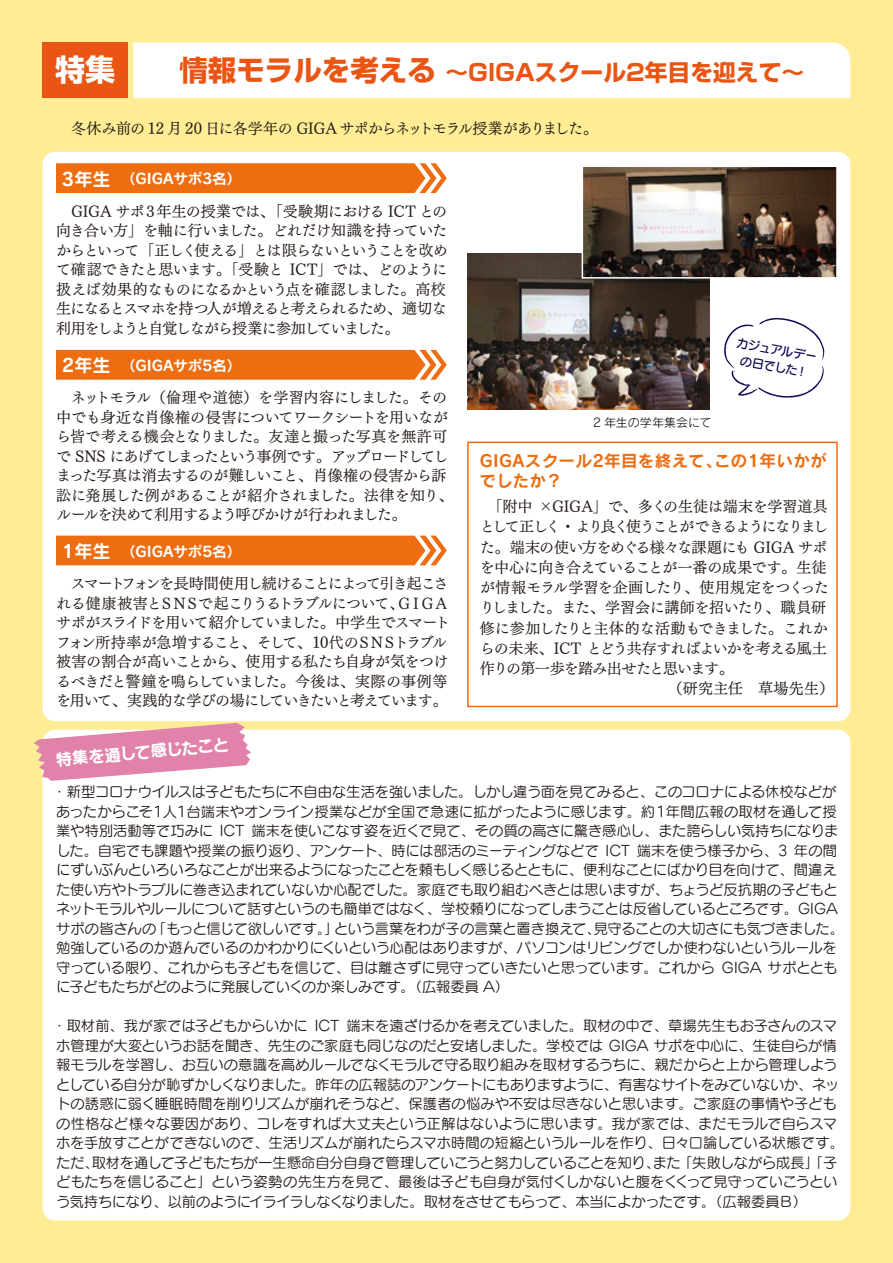
<style>
.page{position:relative;width:893px;height:1263px;background:#ffed95}
.page>*{position:absolute;margin:0;border:0;box-sizing:border-box;transform-origin:0 0}
.t1{font:700 30px "Shin Go Pro";color:#fff}
.t2{font:700 22.8px "Shin Go Pro";color:#ea5514}
.t3{font:16.5px/20.1px "Rodin Pro B";letter-spacing:.025em;color:#ed6d10}
.t4{font:16.5px "Seurat Pro B";color:#fff}
.t5{font:15px/19.5px "UD Mincho Pr 6 N M";letter-spacing:-.05em;color:#221815}
.t6{font:15px/19.5px "UD Mincho Pr 6 N M";letter-spacing:-.07em;color:#221815}
.t7{font:15px "UD Mincho Pr 6 N M";letter-spacing:-.005em;color:#221815}
.t8{font:15px "UD Mincho Pr 6 N M";letter-spacing:-.135em;color:#221815}
.t9{font:15px "UD Mincho Pr 6 N M";letter-spacing:-.03em;color:#221815}
.t10{font:15px "UD Mincho Pr 6 N M";letter-spacing:-.025em;color:#221815}
.t11{font:15px "UD Mincho Pr 6 N M";letter-spacing:.02em;color:#221815}
.t12{font:14.4px "Rodin Pro B";color:#fff}
.t13{font:14.25px/19.5px "Seurat Pro M";letter-spacing:-.015em;color:#221815}
.t14{font:12px/16.5px "Seurat Pro DB";color:#100c57;text-align:center}
.t15{font:12px "Rodin Pro M";letter-spacing:-.005em;color:#221815}
.s1{font-size:28.5px}
.s2{font-size:18px}
</style>
<div class="page">
<div style="left:43px;top:152px;width:807px;height:569px;background:#fff;border-radius:13px"></div>
<div style="left:43px;top:730px;width:807px;height:490px;background:#fff;border-radius:13px"></div>
<div style="left:43px;top:43px;width:85px;height:55px;background:#ea5514"></div>
<div style="left:133px;top:43px;width:717px;height:55px;background:#fff"></div>
<svg style="left:56px;top:350px;width:391px;height:30px;background:#ed741b"></svg>
<div style="left:56px;top:536px;width:391px;height:29px;background:#ed6d10"></div>
<div style="left:467px;top:442px;width:371px;height:265px;border:2px solid #ed6d10"></div>
<img style="left:468px;top:254px;width:242px;height:156px">
<img style="left:585px;top:169px;width:250px;height:107px">
<div style="left:582px;top:166px;width:256px;height:113px;border:2px solid #fff"></div>
<svg style="left:724px;top:318px;width:101px;height:80px"></svg>
<svg style="left:56px;top:163px;width:391px;height:30px;background:#ed741b"></svg>
<svg style="left:34px;top:723px;width:217px;height:58px"></svg>
<h1 class="t1" style="left:55px;top:46px;width:61px">特集</h1>
<h2 class="t2" style="left:179px;top:54px;width:626px"><span class="s1">情報モラルを考える</span> ～GIGAスクール2年目を迎えて～</h2>
<p class="t5" style="left:56px;top:117px;width:543px">　冬休み前の 12 月 20 日に各学年の GIGA サポからネットモラル授業がありました。</p>
<p class="t12" style="left:62px;top:169px;width:181px"><span class="s2">3年生　</span>（GIGAサポ3名）</p>
<p class="t5" style="left:56px;top:200px;width:393px;text-indent:15px">GIGA サポ３年生の授業では、「受験期における ICT との向き合い方」を軸に行いました。どれだけ知識を持っていたからといって「正しく使える」とは限らないということを改めて確認できたと思います。「受験と ICT」では、どのように扱えば効果的なものになるかという点を確認しました。高校生になるとスマホを持つ人が増えると考えられるため、適切な利用をしようと自覚しながら授業に参加していました。</p>
<p class="t12" style="left:62px;top:356px;width:181px"><span class="s2">2年生　</span>（GIGAサポ5名）</p>
<p class="t5" style="left:56px;top:387px;width:399px">　ネットモラル（倫理や道徳）を学習内容にしました。その中でも身近な肖像権の侵害についてワークシートを用いながら皆で考える機会となりました。友達と撮った写真を無許可で SNS にあげてしまったという事例です。アップロードしてしまった写真は消去するのが難しいこと、肖像権の侵害から訴訟に発展した例があることが紹介されました。法律を知り、ルールを決めて利用するよう呼びかけが行われました。</p>
<p class="t12" style="left:62px;top:542px;width:181px"><span class="s2">1年生　</span>（GIGAサポ5名）</p>
<p class="t6" style="left:56px;top:573px;width:396px;text-indent:15px">スマートフォンを長時間使用し続けることによって引き起こされる健康被害とＳＮＳで起こりうるトラブルについて、ＧＩＧＡサポがスライドを用いて紹介していました。中学生でスマートフォン所持率が急増すること、そして、10代のＳＮＳトラブル被害の割合が高いことから、使用する私たち自身が気をつけるべきだと警鐘を鳴らしていました。今後は、実際の事例等を用いて、実践的な学びの場にしていきたいと考えています。</p>
<p class="t4" style="left:55px;top:748px;width:176px;rotate:-5deg">特集を通して感じたこと</p>
<p class="t15" style="left:593px;top:414px;width:121px">2 年生の学年集会にて</p>
<p class="t14" style="left:738px;top:334px;width:83px;rotate:10deg">カジュアルデーの日でした！</p>
<p class="t3" style="left:480px;top:450px;width:348px">GIGAスクール2年目を終えて、この1年いかがでしたか？</p>
<p class="t7" style="left:487px;top:493px;width:342px">「附中 ×GIGA」で、多くの生徒は端末を学習道具</p>
<p class="t8" style="left:480px;top:514px;width:350px">として正しく・より良く使うことができるようになりまし</p>
<p class="t5" style="left:480px;top:536px;width:349px">た。端末の使い方をめぐる様々な課題にも GIGA サポ</p>
<p class="t5" style="left:480px;top:556px;width:348px">を中心に向き合えていることが一番の成果です。生徒</p>
<p class="t7" style="left:480px;top:574px;width:350px">が情報モラル学習を企画したり、使用規定をつくった</p>
<p class="t9" style="left:480px;top:595px;width:348px">りしました。また、学習会に講師を招いたり、職員研</p>
<p class="t10" style="left:480px;top:615px;width:349px">修に参加したりと主体的な活動もできました。これか</p>
<p class="t5" style="left:480px;top:637px;width:349px">らの未来、ICT とどう共存すればよいかを考える風土</p>
<p class="t5" style="left:480px;top:658px;width:256px">作りの第一歩を踏み出せたと思います。</p>
<p class="t11" style="left:668px;top:676px;width:168px">（研究主任　草場先生）</p>
<p class="t13" style="left:52px;top:782px;width:793px">・新型コロナウイルスは子どもたちに不自由な生活を強いました。しかし違う面を見てみると、このコロナによる休校などがあったからこそ１人１台端末やオンライン授業などが全国で急速に拡がったように感じます。約１年間広報の取材を通して授業や特別活動等で巧みに ICT 端末を使いこなす姿を近くで見て、その質の高さに驚き感心し、また誇らしい気持ちになりました。自宅でも課題や授業の振り返り、アンケート、時には部活のミーティングなどで ICT 端末を使う様子から、3 年の間にずいぶんといろいろなことが出来るようになったことを頼もしく感じるとともに、便利なことにばかり目を向けて、間違えた使い方やトラブルに巻き込まれていないか心配でした。家庭でも取り組むべきとは思いますが、ちょうど反抗期の子どもとネットモラルやルールについて話すというのも簡単ではなく、学校頼りになってしまうことは反省しているところです。GIGAサポの皆さんの「もっと信じて欲しいです。」という言葉をわが子の言葉と置き換えて、見守ることの大切さにも気づきました。勉強しているのか遊んでいるのかわかりにくいという心配はありますが、パソコンはリビングでしか使わないというルールを守っている限り、これからも子どもを信じて、目は離さずに見守っていきたいと思っています。これから GIGA サポとともに子どもたちがどのように発展していくのか楽しみです。（広報委員 A）</p>
<p class="t13" style="left:52px;top:1016px;width:793px">・取材前、我が家では子どもからいかに ICT 端末を遠ざけるかを考えていました。取材の中で、草場先生もお子さんのスマホ管理が大変というお話を聞き、先生のご家庭も同じなのだと安堵しました。学校では GIGA サポを中心に、生徒自らが情報モラルを学習し、お互いの意識を高めルールでなくモラルで守る取り組みを取材するうちに、親だからと上から管理しようとしている自分が恥ずかしくなりました。昨年の広報誌のアンケートにもありますように、有害なサイトをみていないか、ネットの誘惑に弱く睡眠時間を削りリズムが崩れそうなど、保護者の悩みや不安は尽きないと思います。ご家庭の事情や子どもの性格など様々な要因があり、コレをすれば大丈夫という正解はないように思います。我が家では、まだモラルで自らスマホを手放すことができないので、生活リズムが崩れたらスマホ時間の短縮というルールを作り、日々口論している状態です。ただ、取材を通して子どもたちが一生懸命自分自身で管理していこうと努力していることを知り、また「失敗しながら成長」「子どもたちを信じること」という姿勢の先生方を見て、最後は子ども自身が気付くしかないと腹をくくって見守っていこうという気持ちになり、以前のようにイライラしなくなりました。取材をさせてもらって、本当によかったです。（広報委員Ｂ）</p>
</div>
